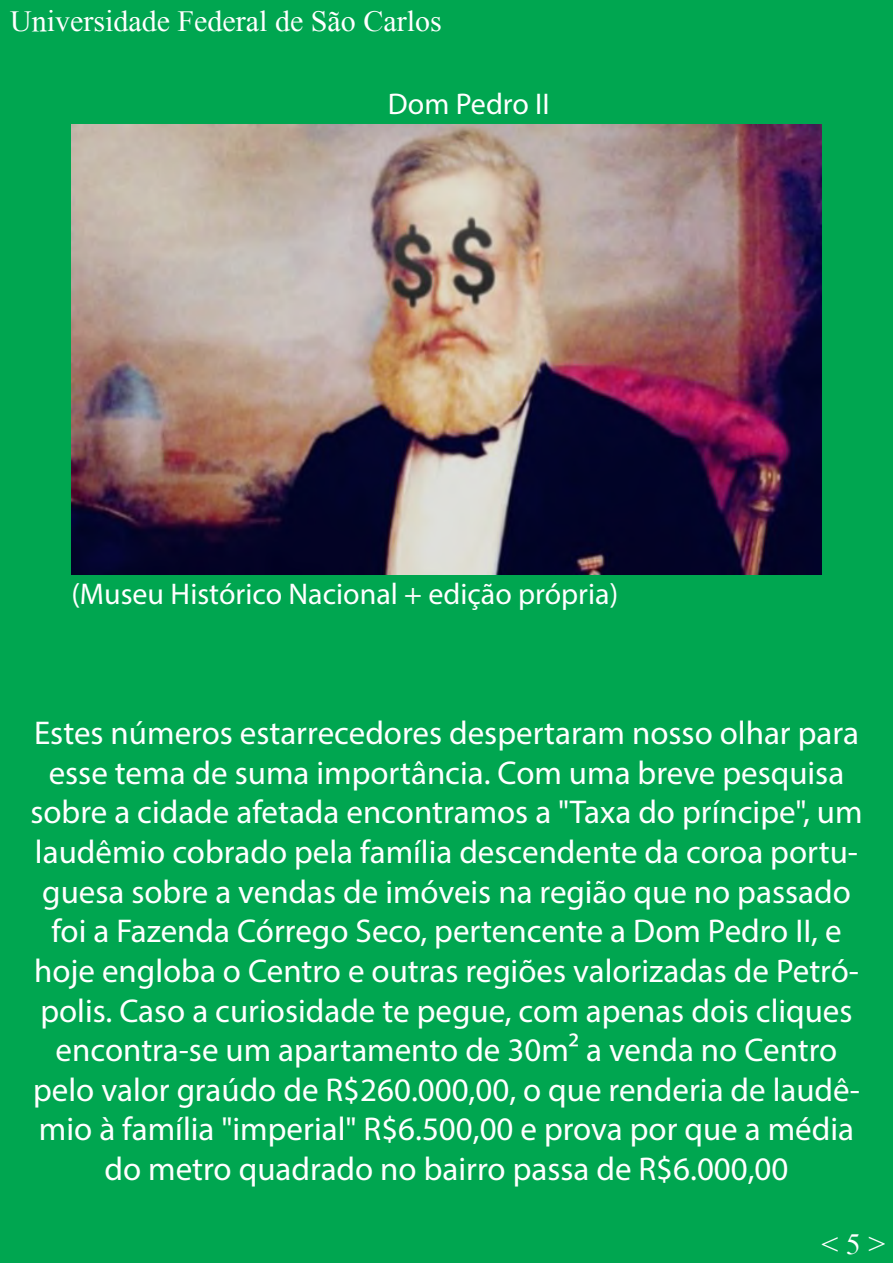
<style>
.page{position:relative;width:893px;height:1263px;background:#00a650}
.page>*{position:absolute;margin:0;border:0;box-sizing:border-box;transform-origin:0 0}
.t1{font:33px/39.6px "Myriad Pro";color:#fff;text-align:center}
.t2{font:30px "Myriad Pro";color:#fff}
.t3{font:30px "Mongolian Baiti";color:#fff}
</style>
<div class="page">
<img style="left:71px;top:124px;width:750px;height:450px">
<p class="t3" style="left:10px;top:5px;width:433px">Universidade Federal de São Carlos</p>
<p class="t2" style="left:388px;top:85px;width:163px">Dom Pedro II</p>
<p class="t2" style="left:71px;top:576px;width:548px">(Museu Histórico Nacional + edição própria)</p>
<p class="t1" style="left:30px;top:713px;width:834px">Estes números estarrecedores despertaram nosso olhar para esse tema de suma importância. Com uma breve pesquisa sobre a cidade afetada encontramos a "Taxa do príncipe", um laudêmio cobrado pela família descendente da coroa portu&shy;guesa sobre a vendas de imóveis na região que no passado foi a Fazenda Córrego Seco, pertencente a Dom Pedro II, e hoje engloba o Centro e outras regiões valorizadas de Petró&shy;polis. Caso a curiosidade te pegue, com apenas dois cliques encontra-se um apartamento de 30m² a venda no Centro pelo valor graúdo de R$260.000,00, o que renderia de laudê&shy;mio à família "imperial" R$6.500,00 e prova por que a média do metro quadrado no bairro passa de R$6.000,00</p>
<p class="t3" style="left:821px;top:1228px;width:65px">&lt; 5 &gt;</p>
</div>
